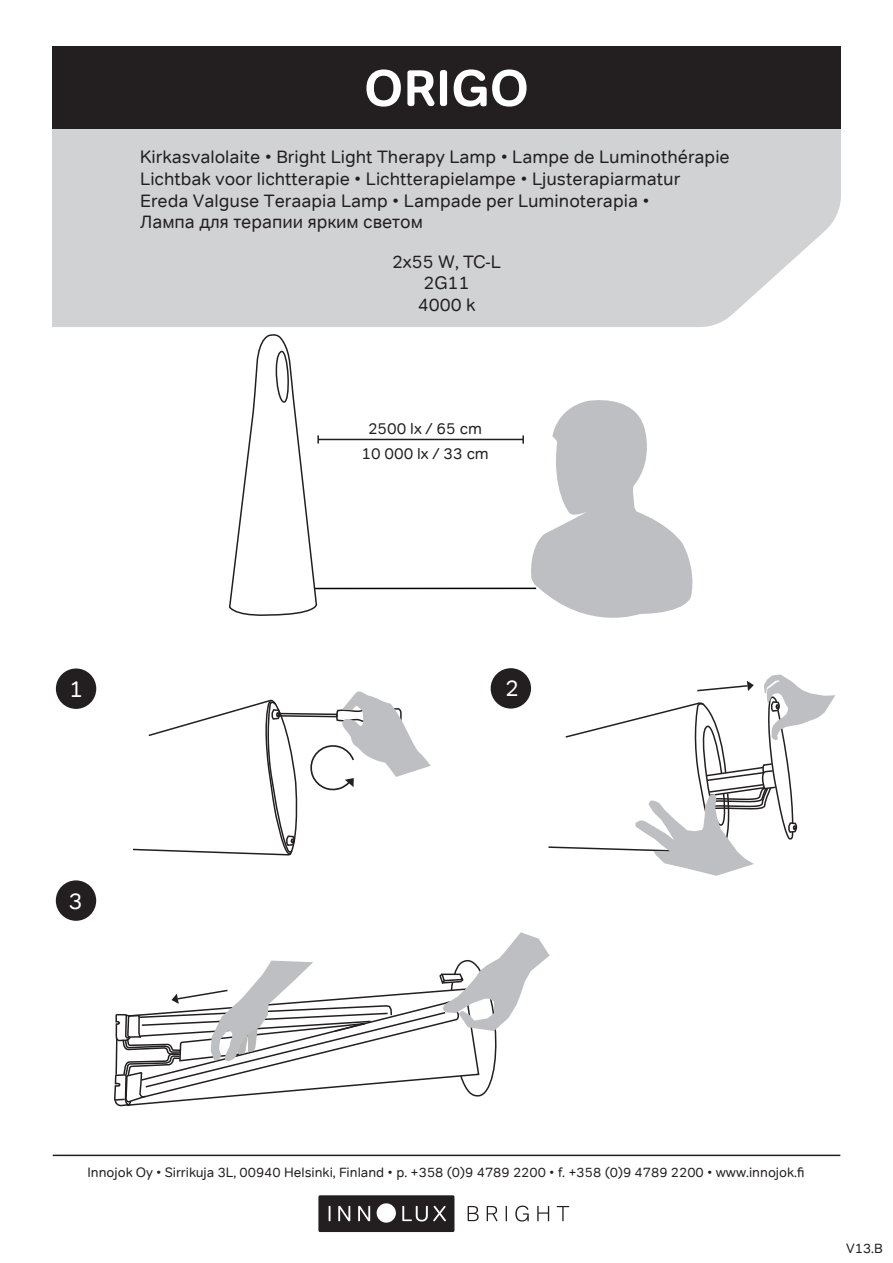
<style>
.page{position:relative;width:893px;height:1263px;background:#fff}
.page>*{position:absolute;margin:0;border:0;box-sizing:border-box;transform-origin:0 0}
.t1{font:700 51px "Tondo Corp";color:#fff}
.t2{font:22.8px "Tondo Corp";color:#fff}
.t3{font:18px/21.6px "Tondo Corp";color:#231f20;text-align:center}
.t4{font:15.75px/25.3px "Tondo Corp";color:#231f20;text-align:center}
.t5{font:13.5px "Tondo Corp";color:#231f20}
</style>
<div class="page">
<div style="left:52px;top:129px;width:789px;height:198px;background:#d1d2d4"></div>
<div style="left:52px;top:47px;width:789px;height:82px;background:#231f20"></div>
<hr style="left:53px;top:1154px;width:787px;height:2px;background:#231f20">
<hr style="left:315px;top:588px;width:221px;height:1px;background:#040503">
<div style="left:56px;top:668px;width:40px;height:41px;background:#231f20;border-radius:50%"></div>
<div style="left:491px;top:668px;width:40px;height:40px;background:#231f20;border-radius:50%"></div>
<div style="left:56px;top:880px;width:40px;height:41px;background:#231f20;border-radius:50%"></div>
<svg style="left:548px;top:674px;width:287px;height:202px"></svg>
<hr style="left:318px;top:439px;width:205px;height:1px;background:#231f20">
<svg style="left:229px;top:334px;width:90px;height:282px"></svg>
<svg style="left:133px;top:691px;width:298px;height:165px"></svg>
<svg style="left:522px;top:400px;width:171px;height:218px"></svg>
<svg style="left:113px;top:932px;width:456px;height:301px"></svg>
<h1 class="t1" style="left:364px;top:57px;width:167px">ORIGO</h1>
<p class="t3" style="left:140px;top:146px;width:591px;text-align:left">Kirkasvalolaite • Bright Light Therapy Lamp • Lampe de Luminothérapie Lichtbak voor lichtterapie • Lichtterapielampe • Ljusterapiarmatur Ereda Valguse Teraapia Lamp • Lampade per Luminoterapia •<br>Лампа для терапии ярким светом</p>
<p class="t3" style="left:392px;top:251px;width:110px">2x55 W, TC-L<br>2G11<br>4000 k</p>
<p class="t4" style="left:361px;top:415px;width:129px">2500 lx / 65 cm<br>10 000 lx / 33 cm</p>
<p class="t2" style="left:69px;top:675px;width:15px">1</p>
<p class="t2" style="left:69px;top:887px;width:15px">3</p>
<p class="t2" style="left:505px;top:675px;width:15px">2</p>
<p class="t5" style="left:87px;top:1164px;width:718px">Innojok Oy • Sirrikuja 3L, 00940 Helsinki, Finland • p. +358 (0)9 4789 2200 • f. +358 (0)9 4789 2200 • www.innojok.fi</p>
<p class="t5" style="left:846px;top:1240px;width:38px">V13.B</p>
</div>
